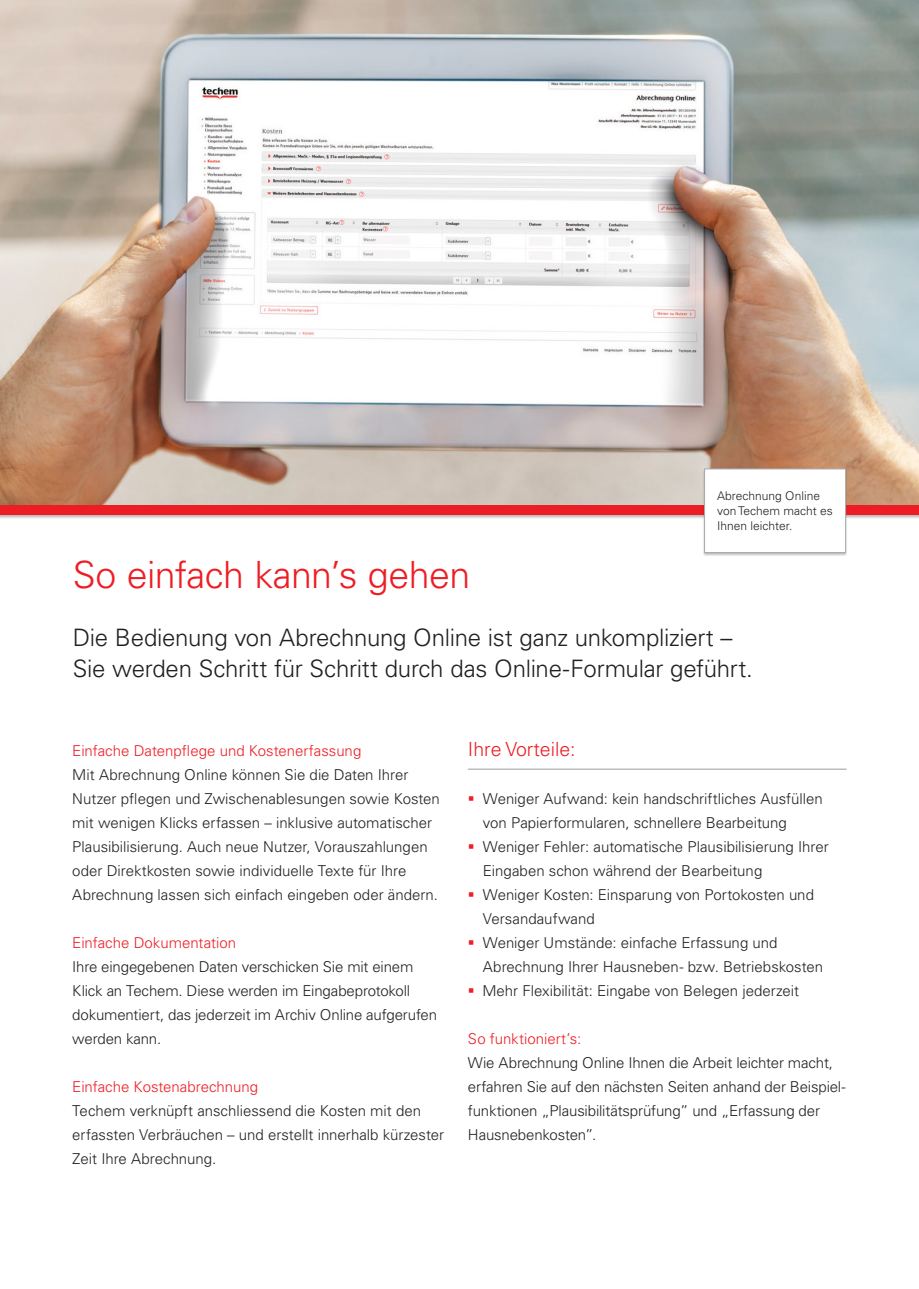
<style>
.page{position:relative;width:919px;height:1289px;background:#fff}
.page>*{position:absolute;margin:0;border:0;box-sizing:border-box;transform-origin:0 0}
.Zahlen_und_Fakten_St{font:300 37.5px "Univers LT Pro 45";letter-spacing:-.015em;color:#ee1d23}
.Zahlen_und_Fakten_St-2{font:300 24px "Univers LT Pro 45";letter-spacing:-.01em;color:#231f20}
.t1{font:300 19.5px "Univers LT Pro 45";color:#ee1d23}
.t2{font:300 15px/24px "Univers LT Pro 45";letter-spacing:-.005em;color:#231f20}
.t3{font:300 15px "Univers LT Pro 45";color:#ee1d23}
.t4{font:300 12px "Univers LT Pro 45";color:#231f20}
.s1{color:#ee1d23}
</style>
<div class="page">
<img style="left:0;top:0;width:918px;height:504px">
<div style="left:0;top:505px;width:918px;height:13px;background:#231f20;opacity:.3"></div>
<div style="left:0;top:504px;width:918px;height:10px;background:#ec1d25"></div>
<div style="left:702px;top:469px;width:145px;height:88px;background:#231f20;opacity:.3"></div>
<div style="left:704px;top:469px;width:141px;height:83px;background:#fff;border:1px solid #a8a9ad"></div>
<hr style="left:468px;top:768px;width:378px;height:2px;background:#bcbdc0">
<p class="t4" style="left:717px;top:488px;width:104px">Abrechnung Online</p>
<p class="t4" style="left:717px;top:503px;width:117px">von Techem macht es</p>
<p class="t4" style="left:717px;top:518px;width:77px">Ihnen leichter.</p>
<p class="Zahlen_und_Fakten_St" style="left:73px;top:552px;width:399px">So einfach kann’s gehen</p>
<p class="Zahlen_und_Fakten_St-2" style="left:73px;top:622px;width:661px">Die Bedienung von Abrechnung Online ist ganz unkompliziert –</p>
<p class="Zahlen_und_Fakten_St-2" style="left:73px;top:654px;width:681px">Sie werden Schritt für Schritt durch das Online-Formular geführt.</p>
<p class="t3" style="left:72px;top:741px;width:290px">Einfache Datenpflege und Kostenerfassung</p>
<p class="t2" style="left:72px;top:762px;width:337px">Mit Abrechnung Online können Sie die Daten Ihrer</p>
<p class="t2" style="left:72px;top:786px;width:369px">Nutzer pflegen und Zwischenablesungen sowie Kosten</p>
<p class="t2" style="left:72px;top:810px;width:361px">mit wenigen Klicks erfassen – inklusive automatischer</p>
<p class="t2" style="left:72px;top:834px;width:357px">Plausibilisierung. Auch neue Nutzer, Vorauszahlungen</p>
<p class="t2" style="left:72px;top:858px;width:335px">oder Direktkosten sowie individuelle Texte für Ihre</p>
<p class="t2" style="left:72px;top:882px;width:367px">Abrechnung lassen sich einfach eingeben oder ändern.</p>
<p class="t3" style="left:72px;top:933px;width:165px">Einfache Dokumentation</p>
<p class="t2" style="left:72px;top:954px;width:342px">Ihre eingegebenen Daten verschicken Sie mit einem</p>
<p class="t2" style="left:72px;top:978px;width:339px">Klick an Techem. Diese werden im Eingabeprotokoll</p>
<p class="t2" style="left:72px;top:1002px;width:366px">dokumentiert, das jederzeit im Archiv Online aufgerufen</p>
<p class="t2" style="left:72px;top:1026px;width:90px">werden kann.</p>
<p class="t3" style="left:72px;top:1077px;width:187px">Einfache Kostenabrechnung</p>
<p class="t2" style="left:72px;top:1098px;width:350px">Techem verknüpft anschliessend die Kosten mit den</p>
<p class="t2" style="left:72px;top:1122px;width:373px">erfassten Verbräuchen – und erstellt innerhalb kürzester</p>
<p class="t2" style="left:72px;top:1146px;width:145px">Zeit Ihre Abrechnung.</p>
<p class="t1" style="left:468px;top:737px;width:109px">Ihre Vorteile:</p>
<p class="t2" style="left:483px;top:786px;width:341px;text-indent:-15px"><span class="s1">▪</span> Weniger Aufwand: kein handschriftliches Ausfüllen von Papierformularen, schnellere Bearbeitung</p>
<p class="t2" style="left:483px;top:834px;width:347px;text-indent:-15px"><span class="s1">▪</span> Weniger Fehler: automatische Plausibilisierung Ihrer<br>Eingaben schon während der Bearbeitung</p>
<p class="t2" style="left:483px;top:882px;width:332px;text-indent:-15px"><span class="s1">▪</span> Weniger Kosten: Einsparung von Portokosten und<br>Versandaufwand</p>
<p class="t2" style="left:483px;top:930px;width:342px;text-indent:-15px"><span class="s1">▪</span> Weniger Umstände: einfache Erfassung und<br>Abrechnung Ihrer Hausneben- bzw. Betriebskosten</p>
<p class="t2" style="left:468px;top:978px;width:333px"><span class="s1">▪</span> Mehr Flexibilität: Eingabe von Belegen jederzeit</p>
<p class="t3" style="left:468px;top:1029px;width:115px">So funktioniert’s:</p>
<p class="t2" style="left:468px;top:1050px;width:366px">Wie Abrechnung Online Ihnen die Arbeit leichter macht,</p>
<p class="t2" style="left:468px;top:1074px;width:379px">erfahren Sie auf den nächsten Seiten anhand der Beispiel&shy;funktionen „Plausibilitätsprüfung” und „Erfassung der</p>
<p class="t2" style="left:468px;top:1122px;width:130px">Hausnebenkosten”.</p>
</div>
